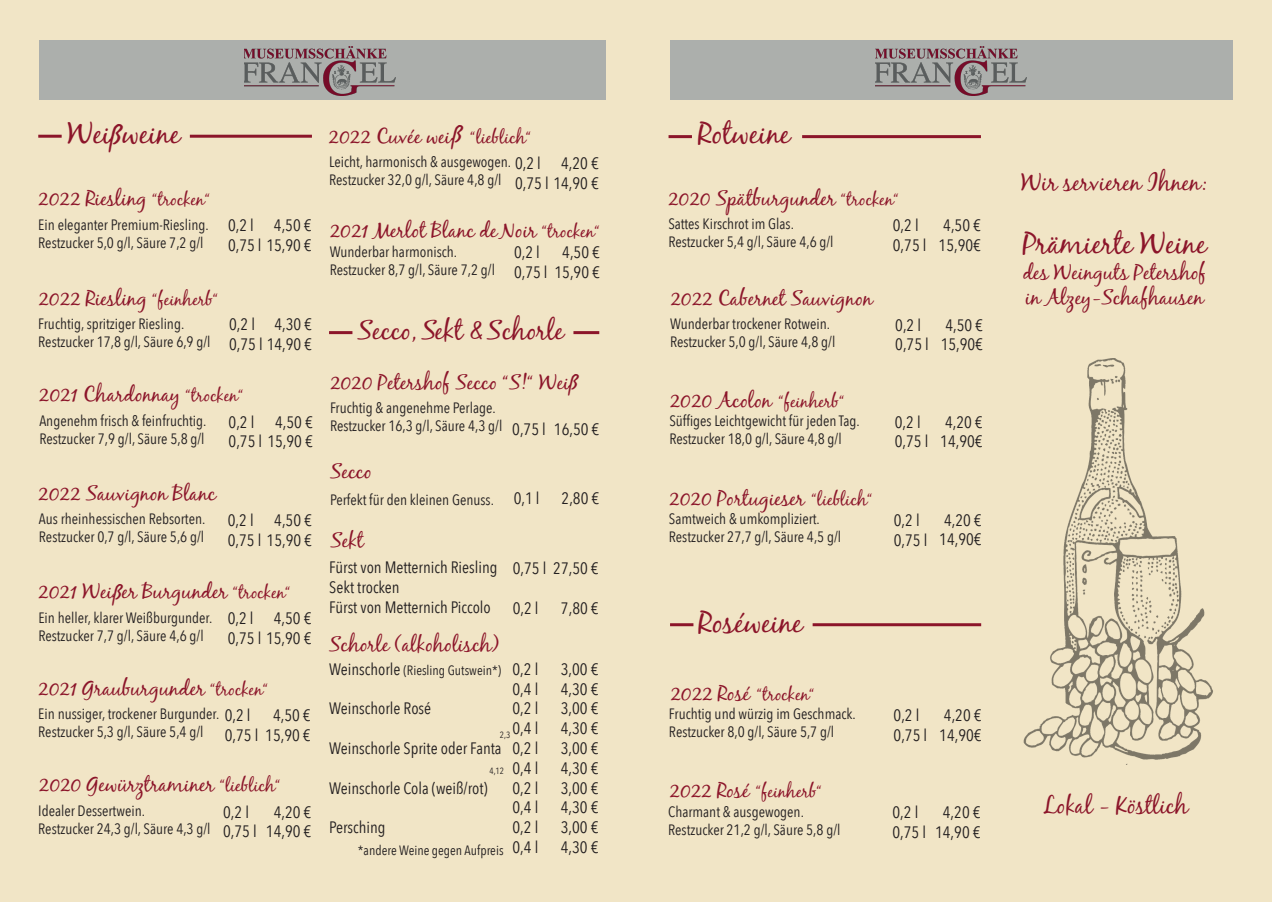
<style>
.page{position:relative;width:1272px;height:902px;background:#fff}
.page>*{position:absolute;margin:0;border:0;box-sizing:border-box;transform-origin:0 0}
.t1{font:30px "Black Jack";color:#8c152a}
.t2{font:27px "Black Jack";color:#8c152a}
.t3{font:24px "Black Jack";color:#8c152a}
.t4{font:21px/25.2px "Black Jack";color:#8c152a}
.t5{font:18px "Black Jack";color:#8c152a}
.t6{font:16.5px/19.8px "Avenir Next Condensed";color:#231f20}
.t7{font:15px/18px "Avenir Next Condensed";color:#231f20}
.t8{font:13.5px "Avenir Next Condensed";color:#231f20}
.t9{font:9px "Avenir Next Condensed";color:#231f20}
.s1{font-size:18px}
.s2{font-size:16.5px}
.s3{font-size:21px}
</style>
<div class="page">
<div style="left:0;top:0;width:1271px;height:901px;background:#f1e5c6"></div>
<hr style="left:190px;top:135px;width:122px;height:3px;background:#8c152a">
<hr style="left:38px;top:135px;width:24px;height:3px;background:#8c152a">
<hr style="left:802px;top:135px;width:178px;height:3px;background:#8c152a">
<hr style="left:668px;top:135px;width:24px;height:3px;background:#8c152a">
<hr style="left:573px;top:331px;width:26px;height:3px;background:#8c152a">
<hr style="left:329px;top:331px;width:23px;height:3px;background:#8c152a">
<hr style="left:812px;top:623px;width:169px;height:3px;background:#8c152a">
<hr style="left:670px;top:623px;width:23px;height:3px;background:#8c152a">
<img style="left:1023px;top:358px;width:190px;height:406px">
<div style="left:39px;top:40px;width:566px;height:60px;background:#acafac"></div>
<img style="left:244px;top:46px;width:151px;height:49px">
<div style="left:670px;top:40px;width:562px;height:60px;background:#acafac"></div>
<img style="left:875px;top:46px;width:151px;height:49px">
<h1 class="t1" style="left:68px;top:115px;width:114px">Wei weine</h1>
<h3 class="t4" style="left:328px;top:123px;width:124px">2022 Cuvée wei</h3>
<p class="t5" style="left:470px;top:126px;width:63px">“lieblich“</p>
<h1 class="t1" style="left:698px;top:115px;width:93px">Rotweine</h1>
<h3 class="t4" style="left:38px;top:185px;width:174px">2022 Riesling <span class="s1">“trocken“</span></h3>
<p class="t7" style="left:38px;top:215px;width:172px">Ein eleganter Premium-Riesling.<br>Restzucker 5,0 g/l, Säure 7,2 g/l</p>
<p class="t6" style="left:228px;top:215px;width:85px;text-align:right">4,50 €<br>0,75 l 15,90 €</p>
<p class="t6" style="left:228px;top:215px;width:27px">0,2 l</p>
<h3 class="t4" style="left:38px;top:285px;width:182px">2022 Riesling <span class="s1">“feinherb“</span></h3>
<p class="t7" style="left:38px;top:314px;width:174px">Fruchtig, spritziger Riesling.<br>Restzucker 17,8 g/l, Säure 6,9 g/l</p>
<p class="t6" style="left:229px;top:314px;width:84px;text-align:right">4,30 €<br>0,75 l 14,90 €</p>
<p class="t6" style="left:229px;top:314px;width:27px">0,2 l</p>
<p class="t7" style="left:329px;top:152px;width:213px">Leicht, harmonisch &amp; ausgewogen. <span class="s2">0,2 l</span></p>
<p class="t6" style="left:515px;top:152px;width:85px;text-align:right">4,20 €<br>0,75 l 14,90 €</p>
<p class="t7" style="left:329px;top:170px;width:174px">Restzucker 32,0 g/l, Säure 4,8 g/l</p>
<h3 class="t4" style="left:330px;top:217px;width:272px">2021 Merlot Blanc de Noir <span class="s1">“trocken“</span></h3>
<p class="t7" style="left:330px;top:242px;width:167px">Wunderbar harmonisch.<br>Restzucker 8,7 g/l, Säure 7,2 g/l</p>
<p class="t6" style="left:514px;top:242px;width:87px;text-align:right">4,50 €<br>0,75 l 15,90 €</p>
<p class="t6" style="left:514px;top:242px;width:27px">0,2 l</p>
<h2 class="t2" style="left:357px;top:313px;width:208px">Secco, Sekt &amp; Schorle</h2>
<h3 class="t4" style="left:668px;top:185px;width:232px">2020 Spätburgunder <span class="s1">“trocken“</span></h3>
<p class="t7" style="left:668px;top:214px;width:167px">Sattes Kirschrot im Glas.<br>Restzucker 5,4 g/l, Säure 4,6 g/l</p>
<p class="t6" style="left:938px;top:214px;width:44px">4,50 €<br>15,90€</p>
<p class="t6" style="left:892px;top:215px;width:35px">0,2 l<br>0,75 l</p>
<h3 class="t4" style="left:670px;top:285px;width:204px">2022 Cabernet Sauvignon</h3>
<p class="t7" style="left:670px;top:314px;width:167px">Wunderbar trockener Rotwein.<br>Restzucker 5,0 g/l, Säure 4,8 g/l</p>
<p class="t6" style="left:940px;top:314px;width:44px">4,50 €<br>15,90€</p>
<p class="t6" style="left:895px;top:314px;width:35px">0,2 l<br>0,75 l</p>
<h3 class="t3" style="left:1021px;top:168px;width:188px">Wir servieren Ihnen:</h3>
<h1 class="t1" style="left:1022px;top:225px;width:185px">Prämierte Weine</h1>
<h3 class="t4" style="left:1022px;top:259px;width:185px">des Weinguts Petershof in Alzey-Schafhausen</h3>
<h3 class="t4" style="left:39px;top:381px;width:206px">2021 Chardonnay <span class="s1">“trocken“</span></h3>
<p class="t7" style="left:39px;top:411px;width:168px">Angenehm frisch &amp; feinfruchtig.<br>Restzucker 7,9 g/l, Säure 5,8 g/l</p>
<p class="t6" style="left:228px;top:411px;width:86px;text-align:right">4,50 €<br>0,75 l 15,90 €</p>
<p class="t6" style="left:228px;top:411px;width:27px">0,2 l</p>
<h3 class="t4" style="left:330px;top:369px;width:241px">2020 Petershof Secco “S!“ Wei</h3>
<p class="t7" style="left:330px;top:398px;width:174px">Fruchtig &amp; angenehme Perlage.<br>Restzucker 16,3 g/l, Säure 4,3 g/l</p>
<p class="t6" style="left:512px;top:418px;width:88px">0,75 l 16,50 €</p>
<h3 class="t4" style="left:669px;top:386px;width:176px">2020 Acolon <span class="s1">“feinherb“</span></h3>
<p class="t7" style="left:669px;top:411px;width:192px">Süffiges Leichtgewicht für jeden Tag.<br>Restzucker 18,0 g/l, Säure 4,8 g/l</p>
<p class="t6" style="left:940px;top:411px;width:44px">4,20 €<br>14,90€</p>
<p class="t6" style="left:894px;top:411px;width:35px">0,2 l<br>0,75 l</p>
<h3 class="t4" style="left:38px;top:479px;width:179px">2022 Sauvignon Blanc</h3>
<p class="t7" style="left:39px;top:509px;width:168px">Aus rheinhessischen Rebsorten.<br>Restzucker 0,7 g/l, Säure 5,6 g/l</p>
<p class="t6" style="left:228px;top:509px;width:86px;text-align:right">4,50 €<br>0,75 l 15,90 €</p>
<p class="t6" style="left:228px;top:509px;width:27px">0,2 l</p>
<h3 class="t4" style="left:330px;top:458px;width:43px">Secco</h3>
<p class="t7" style="left:330px;top:490px;width:211px">Perfekt für den kleinen Genuss. <span class="s2">0,1 l</span></p>
<p class="t6" style="left:561px;top:487px;width:39px">2,80 €</p>
<h3 class="t4" style="left:330px;top:527px;width:35px">Sekt</h3>
<h3 class="t4" style="left:669px;top:485px;width:205px">2020 Portugieser <span class="s1">“lieblich“</span></h3>
<p class="t7" style="left:669px;top:509px;width:174px">Samtweich &amp; umkompliziert.<br>Restzucker 27,7 g/l, Säure 4,5 g/l</p>
<p class="t6" style="left:939px;top:509px;width:44px">4,20 €<br>14,90€</p>
<p class="t6" style="left:893px;top:509px;width:35px">0,2 l<br>0,75 l</p>
<h3 class="t4" style="left:38px;top:578px;width:254px">2021 Wei er Burgunder <span class="s1">“trocken“</span></h3>
<p class="t7" style="left:38px;top:608px;width:176px">Ein heller, klarer Weißburgunder.<br>Restzucker 7,7 g/l, Säure 4,6 g/l</p>
<p class="t6" style="left:228px;top:608px;width:85px;text-align:right">4,50 €<br>0,75 l 15,90 €</p>
<p class="t6" style="left:228px;top:608px;width:27px">0,2 l</p>
<h3 class="t4" style="left:38px;top:675px;width:232px">2021 Grauburgunder <span class="s1">“trocken“</span></h3>
<p class="t7" style="left:38px;top:722px;width:167px">Restzucker 5,3 g/l, Säure 5,4 g/l</p>
<p class="t7" style="left:38px;top:704px;width:214px">Ein nussiger, trockener Burgunder. <span class="s2">0,2 l</span></p>
<p class="t6" style="left:225px;top:704px;width:87px;text-align:right">4,50 €<br>0,75 l 15,90 €</p>
<h3 class="t4" style="left:39px;top:771px;width:243px">2020 Gewürztraminer <span class="s1">“lieblich“</span></h3>
<p class="t7" style="left:38px;top:801px;width:174px">Idealer Dessertwein.<br>Restzucker 24,3 g/l, Säure 4,3 g/l</p>
<p class="t6" style="left:266px;top:801px;width:47px;text-align:center">4,20 €<br>14,90 €</p>
<p class="t6" style="left:223px;top:801px;width:35px">0,2 l<br>0,75 l</p>
<p class="t6" style="left:329px;top:556px;width:170px">Fürst von Metternich Riesling<br>Sekt trocken<br>Fürst von Metternich Piccolo</p>
<p class="t6" style="left:512px;top:557px;width:87px">0,75 l 27,50 €</p>
<p class="t6" style="left:512px;top:597px;width:27px">0,2 l</p>
<p class="t6" style="left:561px;top:597px;width:39px">7,80 €</p>
<h3 class="t4" style="left:329px;top:631px;width:171px">Schorle (alkoholisch)</h3>
<p class="t8" style="left:329px;top:658px;width:174px"><span class="s2">Weinschorle</span> (Riesling Gutswein*)</p>
<p class="t6" style="left:329px;top:697px;width:104px">Weinschorle Rosé</p>
<p class="t6" style="left:329px;top:737px;width:174px">Weinschorle Sprite oder Fanta</p>
<p class="t6" style="left:329px;top:777px;width:160px">Weinschorle Cola (weiß/rot)</p>
<p class="t6" style="left:329px;top:816px;width:58px">Persching</p>
<p class="t6" style="left:512px;top:658px;width:27px;text-align:justify">0,2 l 0,4 l 0,2 l 0,4 l 0,2 l 0,4 l 0,2 l 0,4 l 0,2 l 0,4 l</p>
<p class="t6" style="left:561px;top:658px;width:39px;text-align:justify">3,00 € 4,30 € 3,00 € 4,30 € 3,00 € 4,30 € 3,00 € 4,30 € 3,00 € 4,30 €</p>
<p class="t9" style="left:500px;top:726px;width:12px">2,3</p>
<p class="t9" style="left:489px;top:763px;width:16px">4,12</p>
<p class="t8" style="left:358px;top:838px;width:147px">*andere Weine gegen Aufpreis</p>
<h1 class="t1" style="left:698px;top:603px;width:105px">Roséweine</h1>
<p class="t5" style="left:670px;top:683px;width:146px"><span class="s3">2022 Rosé</span> “trocken“</p>
<p class="t7" style="left:669px;top:704px;width:188px">Fruchtig und würzig im Geschmack.<br>Restzucker 8,0 g/l, Säure 5,7 g/l</p>
<p class="t6" style="left:893px;top:704px;width:35px">0,2 l<br>0,75 l</p>
<p class="t6" style="left:939px;top:704px;width:44px">4,20 €<br>14,90€</p>
<p class="t5" style="left:669px;top:779px;width:154px"><span class="s3">2022 Rosé</span> “feinherb“</p>
<p class="t7" style="left:668px;top:801px;width:174px">Charmant &amp; ausgewogen.<br>Restzucker 21,2 g/l, Säure 5,8 g/l</p>
<p class="t6" style="left:935px;top:801px;width:47px;text-align:center">4,20 €<br>14,90 €</p>
<p class="t6" style="left:892px;top:801px;width:35px">0,2 l<br>0,75 l</p>
<h3 class="t3" style="left:1043px;top:790px;width:147px">Lokal - Köstlich</h3>
</div>
